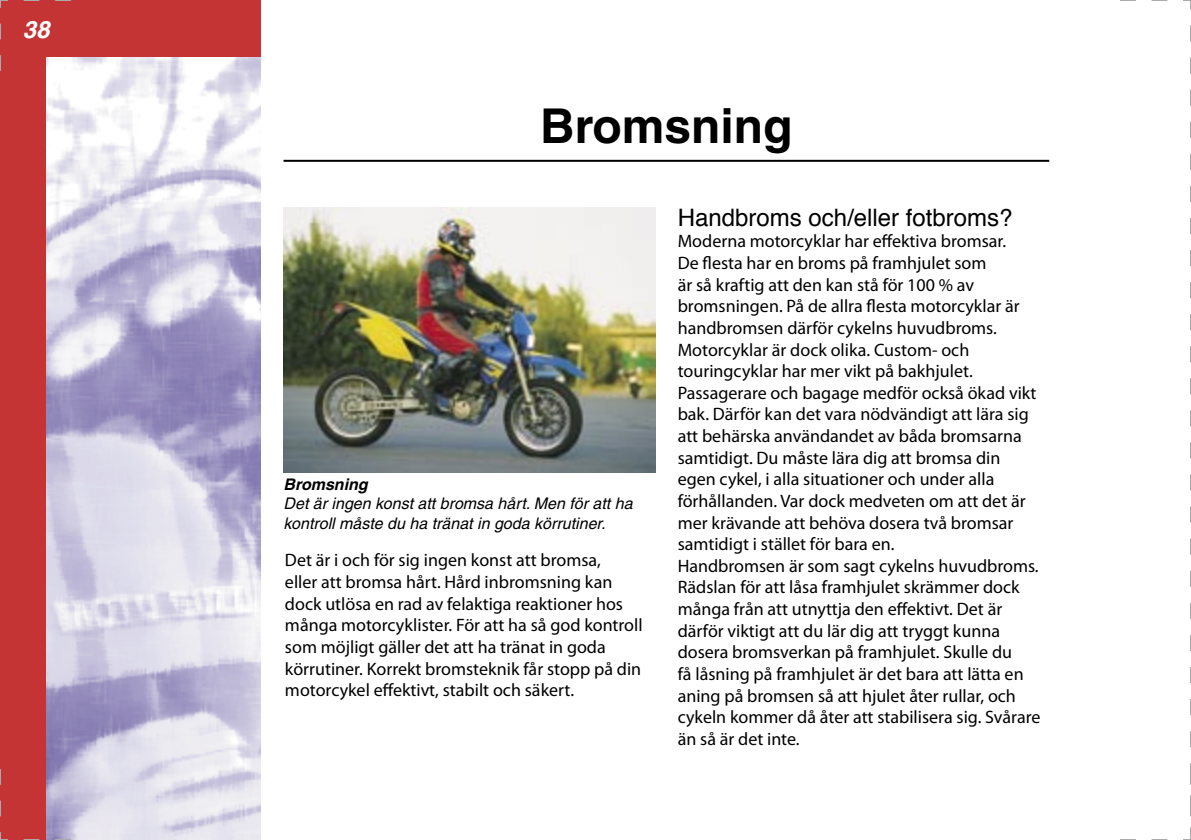
<style>
.page{position:relative;width:1191px;height:840px;background:#fff}
.page>*{position:absolute;margin:0;border:0;box-sizing:border-box;transform-origin:0 0}
.Kapittel_heading{font:700 48px "Helvetica";color:#000}
.Avsnitt{font:24px "Helvetica";color:#000}
.Bildetext{font:italic 700 24px "Helvetica";color:#fff}
.t1{font:300 18px/21.6px "Palatino";color:#000}
.Bildetext-2{font:italic 16px/19.2px "Helvetica";color:#000}
.Bildetext-3{font:italic 700 16px "Helvetica";color:#000}
</style>
<div class="page">
<img style="left:45px;top:57px;width:216px;height:782px">
<div style="left:0;top:0;width:45px;height:839px;background:#c43434"></div>
<div style="left:0;top:0;width:261px;height:57px;background:#c43434"></div>
<img style="left:283px;top:207px;width:372px;height:264px">
<hr style="left:283px;top:160px;width:766px;height:2px;background:#000">
<svg style="left:0;top:768px;width:71px;height:71px"></svg>
<svg style="left:0;top:0;width:71px;height:71px"></svg>
<svg style="left:1120px;top:0;width:71px;height:839px"></svg>
<p class="Bildetext" style="left:23px;top:15px;width:28px">38</p>
<p class="Kapittel_heading" style="left:540px;top:96px;width:254px">Bromsning</p>
<p class="Bildetext-3" style="left:283px;top:474px;width:86px">Bromsning</p>
<p class="Bildetext-2" style="left:283px;top:494px;width:350px">Det är ingen konst att bromsa hårt. Men för att ha kontroll måste du ha tränat in goda körrutiner.</p>
<p class="t1" style="left:285px;top:549px;width:359px">Det är i och för sig ingen konst att bromsa,<br>eller att bromsa hårt. Hård inbromsning kan dock utlösa en rad av felaktiga reaktioner hos många motorcyklister. För att ha så god kontroll som möjligt gäller det att ha tränat in goda körrutiner. Korrekt bromsteknik får stopp på din motorcykel effektivt, stabilt och säkert.</p>
<p class="Avsnitt" style="left:677px;top:201px;width:336px">Handbroms och/eller fotbroms?</p>
<p class="t1" style="left:677px;top:231px;width:343px">Moderna motorcyklar har effektiva bromsar.<br>De flesta har en broms på framhjulet som<br>är så kraftig att den kan stå för 100 % av bromsningen. På de allra flesta motorcyklar är handbromsen därför cykelns huvudbroms.</p>
<p class="t1" style="left:677px;top:339px;width:360px">Motorcyklar är dock olika. Custom- och touringcyklar har mer vikt på bakhjulet.<br>Passagerare och bagage medför också ökad vikt bak. Därför kan det vara nödvändigt att lära sig att behärska användandet av båda bromsarna samtidigt. Du måste lära dig att bromsa din egen cykel, i alla situationer och under alla förhållanden. Var dock medveten om att det är mer krävande att behöva dosera två bromsar samtidigt i stället för bara en.</p>
<p class="t1" style="left:677px;top:555px;width:364px">Handbromsen är som sagt cykelns huvudbroms.<br>Rädslan för att låsa framhjulet skrämmer dock många från att utnyttja den effektivt. Det är därför viktigt att du lär dig att tryggt kunna dosera bromsverkan på framhjulet. Skulle du<br>få låsning på framhjulet är det bara att lätta en aning på bromsen så att hjulet åter rullar, och cykeln kommer då åter att stabilisera sig. Svårare än så är det inte.</p>
</div>
